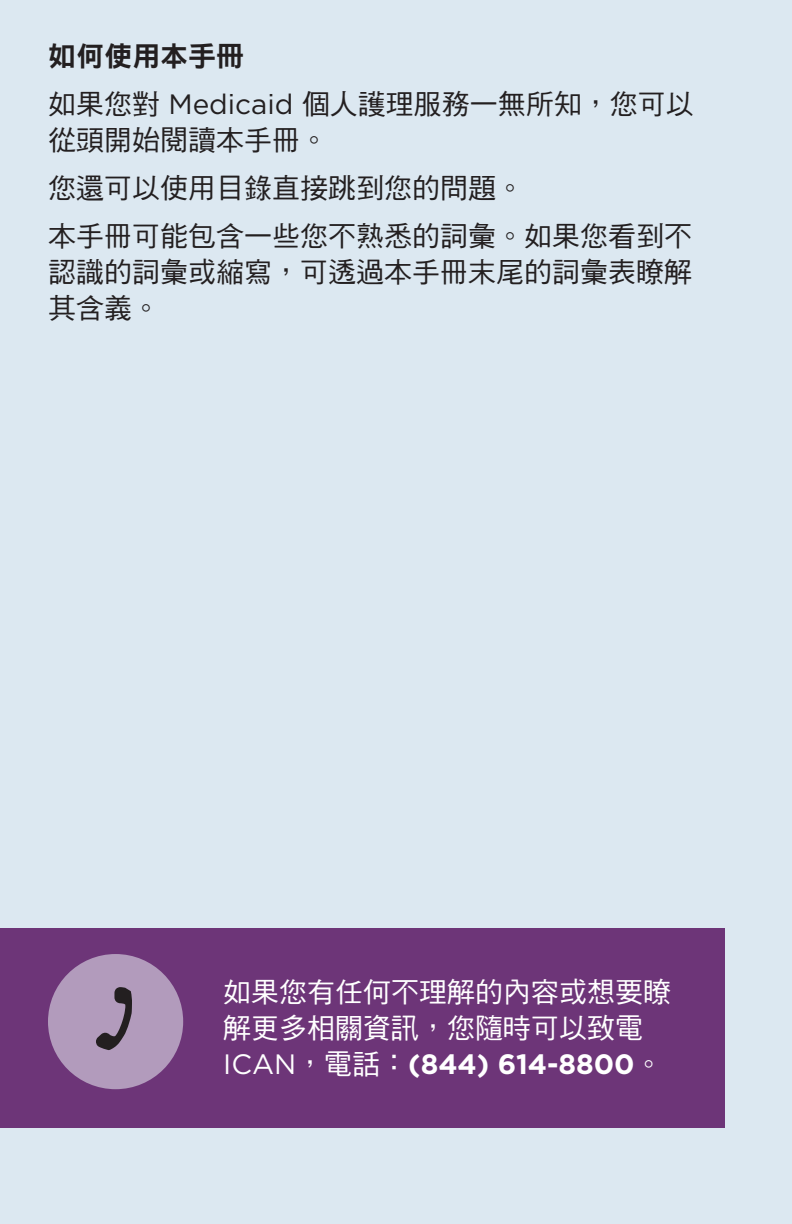
<style>
.page{position:relative;width:792px;height:1224px;background:#dce8f1}
.page>*{position:absolute;margin:0;border:0;box-sizing:border-box;transform-origin:0 0}
.Body_Reg_14-18{font:28px/36px "DF Hei Std W5";color:#231f20}
.Body_Reg_14-18_White{font:28px/36px "DF Hei Std W5";color:#fff}
.Bold_14-18_Left{font:28px "DF Hei Std W9";color:#231f20}
.s1{font-family:"Gotham"}
.s2{font-family:"Gotham";font-weight:700}
</style>
<div class="page">
<div style="left:0;top:929px;width:725px;height:199px;background:#6d3578"></div>
<div style="left:48px;top:954px;width:135px;height:135px;background:#b29bbc;border-radius:50%"></div>
<svg style="left:96px;top:987px;width:36px;height:63px"></svg>
<p class="Bold_14-18_Left" style="left:48px;top:41px;width:197px">如何使用本手冊</p>
<p class="Body_Reg_14-18" style="left:48px;top:86px;width:647px">如果您對 <span class="s1">Medicaid</span> 個人護理服務一無所知，您可以從頭開始閱讀本手冊。</p>
<p class="Body_Reg_14-18" style="left:48px;top:170px;width:477px">您還可以使用目錄直接跳到您的問題。</p>
<p class="Body_Reg_14-18" style="left:48px;top:218px;width:645px;text-align:justify">本手冊可能包含一些您不熟悉的詞彙。如果您看到不認識的詞彙或縮寫，可透過本手冊末尾的詞彙表瞭解其含義。</p>
<p class="Body_Reg_14-18_White" style="left:223px;top:973px;width:450px">如果您有任何不理解的內容或想要瞭解更多相關資訊，您隨時可以致電<br><span class="s1">ICAN</span>，電話：<span class="s2">(844) 614-8800</span>。</p>
</div>
